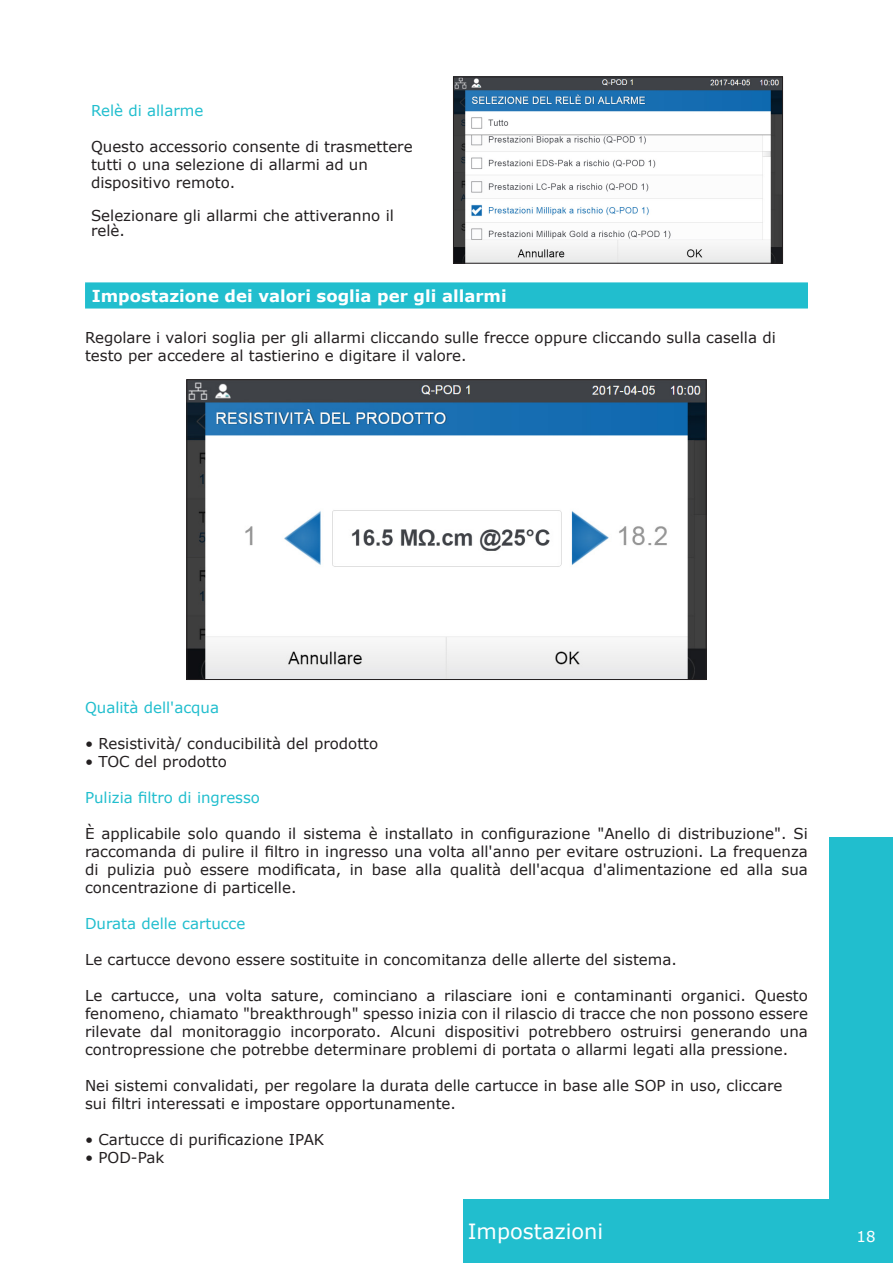
<style>
.page{position:relative;width:893px;height:1263px;background:#fff}
.page>*{position:absolute;margin:0;border:0;box-sizing:border-box;transform-origin:0 0}
.t1{font:21px "Verdana";color:#fff}
.Deck{font:700 16.5px "Verdana";color:#fff}
.Body_text{font:15px/18px "Verdana";color:#231f20}
.Body_text-2{font:15px "Verdana";color:#21bece}
.t2{font:15px "Verdana";color:#fff}
</style>
<div class="page">
<div style="left:463px;top:1199px;width:366px;height:64px;background:#21bece"></div>
<div style="left:829px;top:837px;width:64px;height:426px;background:#21bece"></div>
<img style="left:455px;top:79px;width:326px;height:183px">
<div style="left:453px;top:77px;width:330px;height:187px;border:1px solid #231f20"></div>
<div style="left:86px;top:283px;width:721px;height:25px;background:#21bece"></div>
<hr style="left:85px;top:282px;width:723px;height:2px;background:#21bece">
<hr style="left:85px;top:284px;width:2px;height:23px;background:#21bece">
<hr style="left:806px;top:284px;width:2px;height:23px;background:#21bece">
<hr style="left:85px;top:307px;width:723px;height:1px;background:#21bece">
<img style="left:188px;top:381px;width:516px;height:297px">
<div style="left:186px;top:379px;width:520px;height:301px;border:1px solid #231f20"></div>
<p class="Body_text-2" style="left:91px;top:100px;width:114px">Relè di allarme</p>
<p class="Body_text" style="left:91px;top:137px;width:323px">Questo accessorio consente di trasmettere tutti o una selezione di allarmi ad un dispositivo remoto.</p>
<p class="Body_text" style="left:91px;top:208px;width:304px;line-height:15px">Selezionare gli allarmi che attiveranno il relè.</p>
<p class="Deck" style="left:92px;top:284px;width:416px">Impostazione dei valori soglia per gli allarmi</p>
<p class="Body_text" style="left:85px;top:328px;width:692px">Regolare i valori soglia per gli allarmi cliccando sulle frecce oppure cliccando sulla casella di testo per accedere al tastierino e digitare il valore.</p>
<p class="Body_text-2" style="left:85px;top:697px;width:135px">Qualità dell'acqua</p>
<p class="Body_text" style="left:85px;top:734px;width:295px">• Resistività/ conducibilità del prodotto</p>
<p class="Body_text" style="left:85px;top:752px;width:143px">• TOC del prodotto</p>
<p class="Body_text-2" style="left:85px;top:787px;width:176px">Pulizia filtro di ingresso</p>
<p class="Body_text" style="left:85px;top:824px;width:724px;text-align:justify">È applicabile solo quando il sistema è installato in configurazione "Anello di distribuzione". Si raccomanda di pulire il filtro in ingresso una volta all'anno per evitare ostruzioni. La frequenza di pulizia può essere modificata, in base alla qualità dell'acqua d'alimentazione ed alla sua concentrazione di particelle.</p>
<p class="Body_text-2" style="left:85px;top:913px;width:162px">Durata delle cartucce</p>
<p class="Body_text" style="left:85px;top:950px;width:593px">Le cartucce devono essere sostituite in concomitanza delle allerte del sistema.</p>
<p class="Body_text" style="left:85px;top:986px;width:724px;text-align:justify">Le cartucce, una volta sature, cominciano a rilasciare ioni e contaminanti organici. Questo fenomeno, chiamato "breakthrough" spesso inizia con il rilascio di tracce che non possono essere rilevate dal monitoraggio incorporato. Alcuni dispositivi potrebbero ostruirsi generando una contropressione che potrebbe determinare problemi di portata o allarmi legati alla pressione.</p>
<p class="Body_text" style="left:85px;top:1076px;width:699px">Nei sistemi convalidati, per regolare la durata delle cartucce in base alle SOP in uso, cliccare sui filtri interessati e impostare opportunamente.</p>
<p class="Body_text" style="left:85px;top:1130px;width:241px">• Cartucce di purificazione IPAK</p>
<p class="Body_text" style="left:85px;top:1148px;width:81px">• POD-Pak</p>
<h1 class="t1" style="left:468px;top:1217px;width:137px">Impostazioni</h1>
<p class="t2" style="left:856px;top:1226px;width:21px">18</p>
</div>
